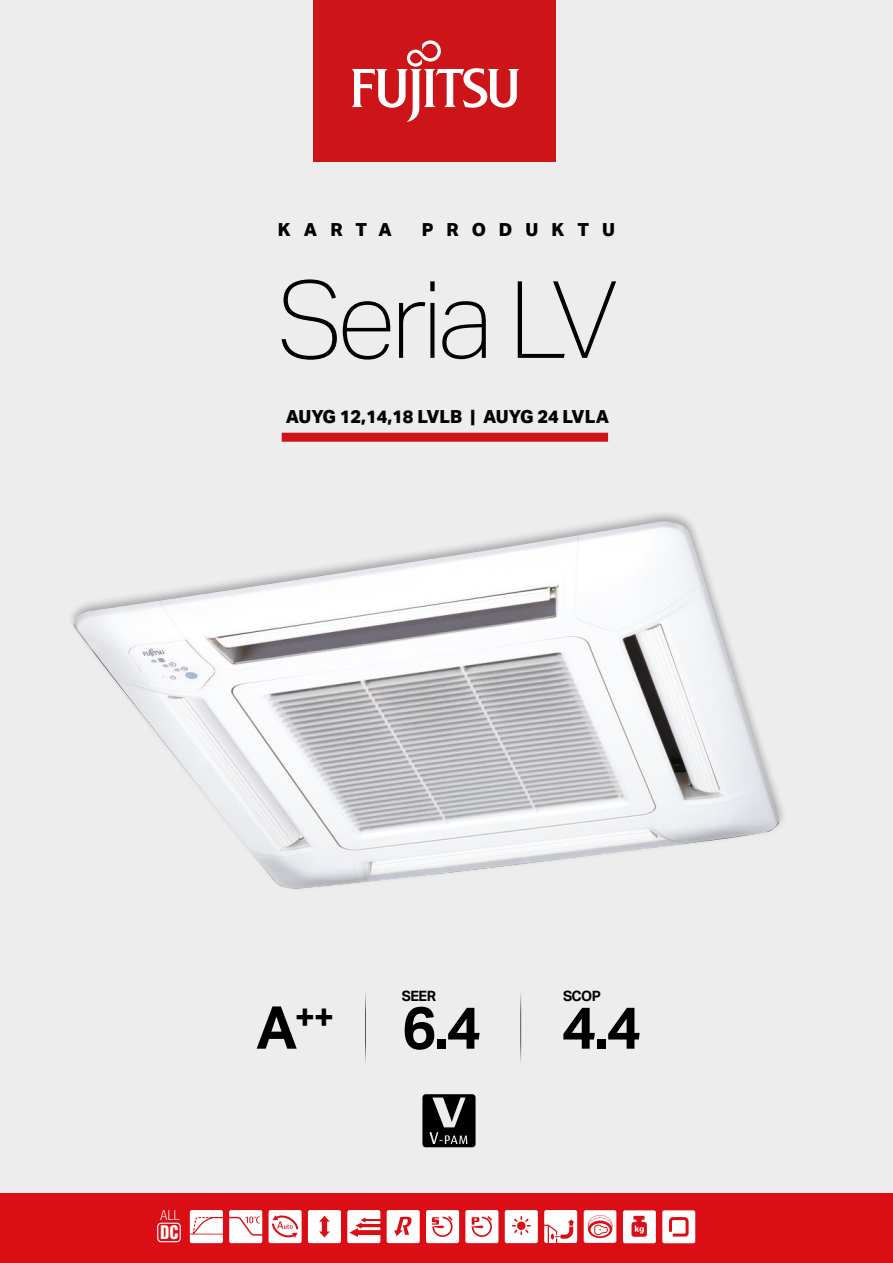
<style>
.page{position:relative;width:893px;height:1263px;background:#fff}
.page>*{position:absolute;margin:0;border:0;box-sizing:border-box;transform-origin:0 0}
.t1{font:100 107.1px "Aktiv Grotesk";letter-spacing:-.04em;color:#000}
.t2{font:700 59.1px "Aktiv Grotesk";color:#000}
.t3{font:20.55px "Nimbus San DEE Blac Cond";color:#fff}
.t4{font:800 18px "Aktiv Grotesk";color:#000}
.t5{font:800 18px "Aktiv Grotesk";letter-spacing:.72em;color:#000}
.t6{font:14.85px "Nimbus San DEE Ligh Cond";color:#fff}
.t7{font:700 14.25px "Aktiv Grotesk";letter-spacing:-.04em;color:#000}
</style>
<div class="page">
<div style="left:0;top:0;width:893px;height:1212px;background:#ededed"></div>
<div style="left:314px;top:0;width:242px;height:162px;background:#cd1418"></div>
<svg style="left:351px;top:40px;width:168px;height:82px"></svg>
<div style="left:282px;top:433px;width:326px;height:9px;background:#cd1418"></div>
<div style="left:0;top:1193px;width:893px;height:70px;background:#db0e15"></div>
<hr style="left:520px;top:988px;width:1px;height:39px;background:#575756">
<hr style="left:520px;top:1027px;width:1px;height:39px;background:#575756">
<hr style="left:365px;top:988px;width:1px;height:39px;background:#575756">
<hr style="left:365px;top:1027px;width:1px;height:39px;background:#575756">
<svg style="left:505px;top:1210px;width:33px;height:33px"></svg>
<svg style="left:426px;top:1210px;width:33px;height:33px"></svg>
<svg style="left:465px;top:1210px;width:33px;height:33px"></svg>
<svg style="left:347px;top:1210px;width:33px;height:33px"></svg>
<svg style="left:387px;top:1210px;width:33px;height:33px"></svg>
<svg style="left:269px;top:1210px;width:33px;height:33px"></svg>
<svg style="left:308px;top:1210px;width:33px;height:33px"></svg>
<div style="left:157px;top:1223px;width:24px;height:19px;border:1px solid #fff;border-radius:3px"></div>
<svg style="left:190px;top:1210px;width:33px;height:33px"></svg>
<svg style="left:544px;top:1210px;width:33px;height:33px"></svg>
<div style="left:584px;top:1210px;width:32px;height:33px;background:#fff;border-radius:2px"></div>
<svg style="left:588px;top:1215px;width:24px;height:23px"></svg>
<div style="left:623px;top:1210px;width:33px;height:33px;background:#fff;border-radius:2px"></div>
<svg style="left:631px;top:1216px;width:16px;height:21px"></svg>
<div style="left:662px;top:1210px;width:33px;height:33px;background:#fff;border-radius:2px"></div>
<svg style="left:668px;top:1217px;width:21px;height:20px"></svg>
<svg style="left:229px;top:1210px;width:33px;height:33px"></svg>
<svg style="left:422px;top:1094px;width:54px;height:53px;background:#333"></svg>
<img style="left:74px;top:521px;width:705px;height:368px">
<p class="t4" style="left:278px;top:218px;width:116px">KARTA</p>
<p class="t5" style="left:422px;top:218px;width:195px">PRODUKTU</p>
<h1 class="t1" style="left:277px;top:260px;width:343px">Seria LV</h1>
<p class="t4" style="left:286px;top:405px;width:325px">AUYG 12,14,18 LVLB | AUYG 24 LVLA</p>
<p class="t6" style="left:160px;top:1207px;width:21px">ALL</p>
<p class="t3" style="left:160px;top:1220px;width:20px">DC</p>
<p class="t7" style="left:402px;top:988px;width:36px">SEER</p>
<p class="t7" style="left:563px;top:988px;width:39px">SCOP</p>
<h2 class="t2" style="left:562px;top:994px;width:81px">4.4</h2>
<h2 class="t2" style="left:256px;top:994px;width:227px">A<sup>++</sup> 6.4</h2>
</div>
